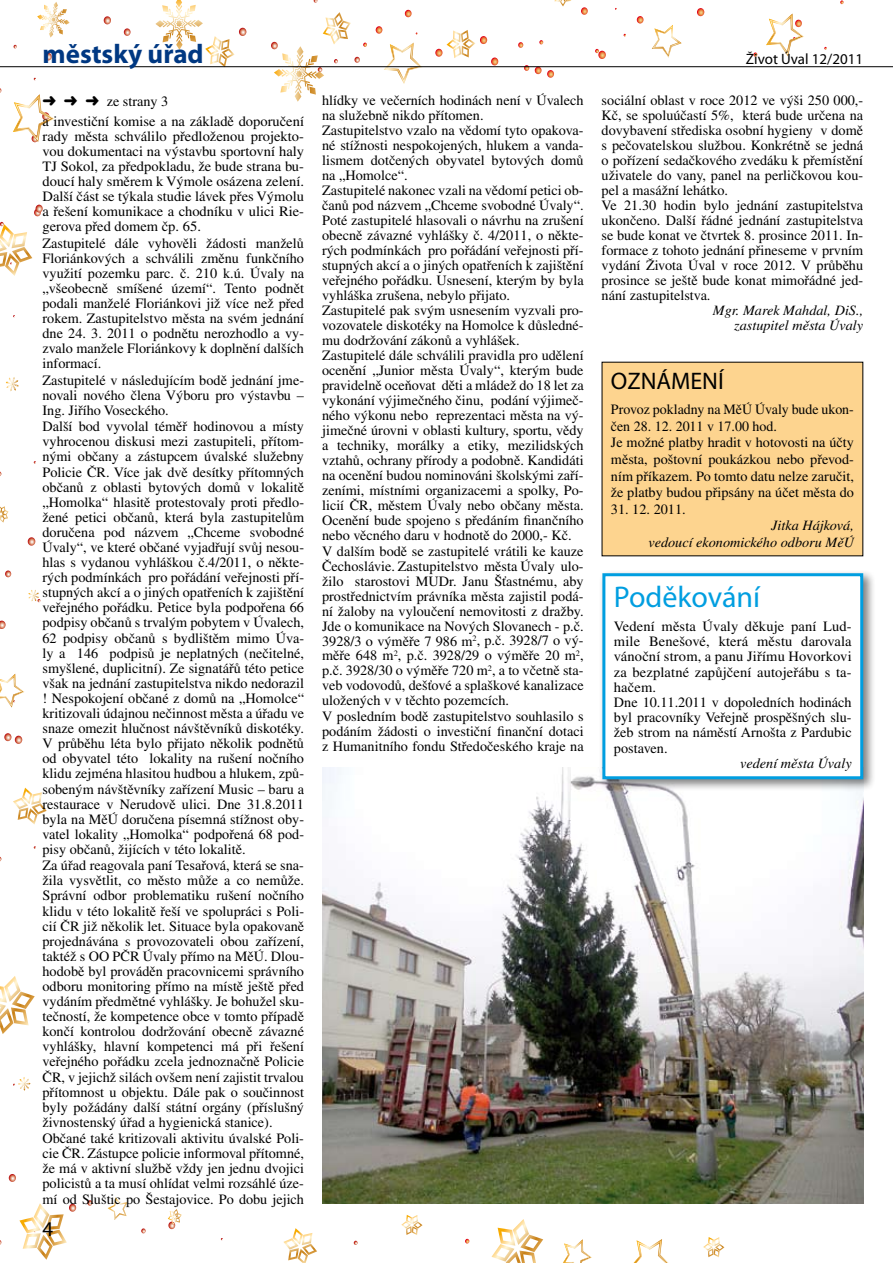
<style>
.page{position:relative;width:893px;height:1263px;background:#fff}
.page>*{position:absolute;margin:0;border:0;box-sizing:border-box;transform-origin:0 0}
.t1{font:30px "Myriad Pro";color:#009ee0}
.t2{font:700 27px "Myriad Pro";color:#003882}
.t3{font:24px "Myriad Pro";color:#000}
.t4{font:21px "Myriad Pro";color:#000}
.t5{font:15px "Myriad Pro";color:#000}
.t6{font:14.25px/15.1px "Times CE";color:#000}
.t7{font:italic 14.25px/16.6px "Times CE";color:#000;text-align:right}
</style>
<div class="page">
<svg style="left:141px;top:1228px;width:5px;height:5px"></svg>
<svg style="left:87px;top:1200px;width:5px;height:6px"></svg>
<svg style="left:104px;top:16px;width:7px;height:8px"></svg>
<svg style="left:524px;top:65px;width:5px;height:6px"></svg>
<svg style="left:518px;top:42px;width:5px;height:6px"></svg>
<svg style="left:5px;top:570px;width:6px;height:7px"></svg>
<svg style="left:0;top:621px;width:6px;height:8px"></svg>
<svg style="left:697px;top:8px;width:7px;height:8px"></svg>
<svg style="left:465px;top:1239px;width:4px;height:4px"></svg>
<svg style="left:354px;top:1241px;width:4px;height:4px"></svg>
<svg style="left:9px;top:1174px;width:7px;height:8px"></svg>
<svg style="left:34px;top:205px;width:9px;height:11px"></svg>
<svg style="left:405px;top:10px;width:7px;height:7px"></svg>
<svg style="left:581px;top:7px;width:7px;height:8px"></svg>
<svg style="left:539px;top:40px;width:4px;height:4px"></svg>
<svg style="left:535px;top:67px;width:19px;height:11px"></svg>
<svg style="left:753px;top:52px;width:4px;height:5px"></svg>
<svg style="left:376px;top:26px;width:6px;height:8px"></svg>
<svg style="left:124px;top:28px;width:7px;height:8px"></svg>
<svg style="left:4px;top:733px;width:18px;height:11px"></svg>
<svg style="left:637px;top:16px;width:6px;height:8px"></svg>
<svg style="left:595px;top:49px;width:11px;height:10px"></svg>
<svg style="left:45px;top:53px;width:7px;height:7px"></svg>
<svg style="left:840px;top:0;width:4px;height:4px"></svg>
<svg style="left:28px;top:537px;width:7px;height:9px"></svg>
<svg style="left:37px;top:2px;width:33px;height:36px"></svg>
<svg style="left:6px;top:377px;width:13px;height:14px"></svg>
<svg style="left:13px;top:1077px;width:18px;height:14px"></svg>
<svg style="left:28px;top:590px;width:12px;height:12px"></svg>
<svg style="left:0;top:506px;width:9px;height:17px"></svg>
<svg style="left:168px;top:1209px;width:14px;height:20px"></svg>
<svg style="left:13px;top:788px;width:34px;height:37px"></svg>
<svg style="left:283px;top:1228px;width:34px;height:35px"></svg>
<svg style="left:0;top:976px;width:35px;height:58px"></svg>
<svg style="left:491px;top:1219px;width:52px;height:44px"></svg>
<svg style="left:19px;top:1203px;width:57px;height:57px"></svg>
<svg style="left:401px;top:1215px;width:22px;height:20px"></svg>
<svg style="left:703px;top:1237px;width:21px;height:20px"></svg>
<svg style="left:435px;top:30px;width:63px;height:35px"></svg>
<svg style="left:554px;top:0;width:17px;height:6px"></svg>
<svg style="left:271px;top:12px;width:96px;height:90px"></svg>
<svg style="left:155px;top:0;width:91px;height:66px"></svg>
<svg style="left:0;top:222px;width:32px;height:54px"></svg>
<svg style="left:634px;top:1239px;width:35px;height:24px"></svg>
<svg style="left:0;top:674px;width:25px;height:33px"></svg>
<svg style="left:563px;top:1239px;width:29px;height:24px"></svg>
<svg style="left:108px;top:1197px;width:19px;height:23px"></svg>
<svg style="left:384px;top:43px;width:39px;height:41px"></svg>
<svg style="left:652px;top:25px;width:30px;height:33px"></svg>
<svg style="left:766px;top:13px;width:38px;height:43px"></svg>
<hr style="left:0;top:66px;width:893px;height:1px;background:#000">
<div style="left:602px;top:362px;width:261px;height:194px;background:#fdd48f"></div>
<img style="left:322px;top:767px;width:541px;height:436px">
<div style="left:598px;top:569px;width:288px;height:229px;background:#000;opacity:.5"></div>
<div style="left:604px;top:575px;width:258px;height:203px;background:#fff"></div>
<div style="left:602px;top:573px;width:261px;height:206px;border:3px solid #009ee0"></div>
<svg style="left:13px;top:94px;width:42px;height:48px"></svg>
<h2 class="t2" style="left:43px;top:36px;width:163px">městský úřad</h2>
<p class="t5" style="left:746px;top:49px;width:119px">Život Úval 12/2011</p>
<p class="t6" style="left:43px;top:93px;width:127px">➜ ➜ ➜ ze strany 3</p>
<p class="t6" style="left:322px;top:92px;width:263px">hlídky ve večerních hodinách není v Úvalech na služebně nikdo přítomen.<br>Zastupitelstvo vzalo na vědomí tyto opakova&shy;né stížnosti nespokojených, hlukem a vanda&shy;lismem dotčených obyvatel bytových domů na „Homolce“.<br>Zastupitelé nakonec vzali na vědomí petici ob&shy;čanů pod názvem „Chceme svobodné Úvaly“.<br>Poté zastupitelé hlasovali o návrhu na zrušení obecně závazné vyhlášky č. 4/2011, o někte&shy;rých podmínkách pro pořádání veřejnosti pří&shy;stupných akcí a o jiných opatřeních k zajištění veřejného pořádku. Usnesení, kterým by byla vyhláška zrušena, nebylo přijato.<br>Zastupitelé pak svým usnesením vyzvali pro&shy;vozovatele diskotéky na Homolce k důsledné&shy;mu dodržování zákonů a vyhlášek.<br>Zastupitelé dále schválili pravidla pro udělení ocenění „Junior města Úvaly“, kterým bude pravidelně oceňovat děti a mládež do 18 let za vykonání výjimečného činu, podání výjimeč&shy;ného výkonu nebo reprezentaci města na vý&shy;jimečné úrovni v oblasti kultury, sportu, vědy a techniky, morálky a etiky, mezilidských vztahů, ochrany přírody a podobně. Kandidáti na ocenění budou nominováni školskými zaří&shy;zeními, místními organizacemi a spolky, Po&shy;licií ČR, městem Úvaly nebo občany města.<br>Ocenění bude spojeno s předáním finančního nebo věcného daru v hodnotě do 2000,- Kč.<br>V dalším bodě se zastupitelé vrátili ke kauze Čechoslávie. Zastupitelstvo města Úvaly ulo&shy;žilo starostovi MUDr. Janu Šťastnému, aby prostřednictvím právníka města zajistil podá&shy;ní žaloby na vyloučení nemovitosti z dražby.<br>Jde o komunikace na Nových Slovanech - p.č.<br>3928/3 o výměře 7 986 m<sup>2</sup>, p.č. 3928/7 o vý&shy;měře 648 m<sup>2</sup>, p.č. 3928/29 o výměře 20 m<sup>2</sup>, p.č. 3928/30 o výměře 720 m<sup>2</sup>, a to včetně sta&shy;veb vodovodů, dešťové a splaškové kanalizace uložených v v těchto pozemcích.<br>V posledním bodě zastupitelstvo souhlasilo s podáním žádosti o investiční finanční dotaci z Humanitního fondu Středočeského kraje na</p>
<p class="t6" style="left:43px;top:113px;width:263px">a investiční komise a na základě doporučení rady města schválilo předloženou projekto&shy;vou dokumentaci na výstavbu sportovní haly TJ Sokol, za předpokladu, že bude strana bu&shy;doucí haly směrem k Výmole osázena zelení.<br>Další část se týkala studie lávek přes Výmolu a řešení komunikace a chodníku v ulici Rie&shy;gerova před domem čp. 65.<br>Zastupitelé dále vyhověli žádosti manželů Floriánkových a schválili změnu funkčního využití pozemku parc. č. 210 k.ú. Úvaly na „všeobecně smíšené území“. Tento podnět podali manželé Floriánkovi již více než před rokem. Zastupitelstvo města na svém jednání dne 24. 3. 2011 o podnětu nerozhodlo a vy&shy;zvalo manžele Floriánkovy k doplnění dalších informací.<br>Zastupitelé v následujícím bodě jednání jme&shy;novali nového člena Výboru pro výstavbu – Ing. Jiřího Voseckého.<br>Další bod vyvolal téměř hodinovou a místy vyhrocenou diskusi mezi zastupiteli, přítom&shy;nými občany a zástupcem úvalské služebny Policie ČR. Více jak dvě desítky přítomných občanů z oblasti bytových domů v lokalitě „Homolka“ hlasitě protestovaly proti předlo&shy;žené petici občanů, která byla zastupitelům doručena pod názvem „Chceme svobodné Úvaly“, ve které občané vyjadřují svůj nesou&shy;hlas s vydanou vyhláškou č.4/2011, o někte&shy;rých podmínkách pro pořádání veřejnosti pří&shy;stupných akcí a o jiných opatřeních k zajištění veřejného pořádku. Petice byla podpořena 66 podpisy občanů s trvalým pobytem v Úvalech, 62 podpisy občanů s bydlištěm mimo Úva&shy;ly a 146 podpisů je neplatných (nečitelné, smyšlené, duplicitní). Ze signatářů této petice však na jednání zastupitelstva nikdo nedorazil ! Nespokojení občané z domů na „Homolce“ kritizovali údajnou nečinnost města a úřadu ve snaze omezit hlučnost návštěvníků diskotéky.<br>V průběhu léta bylo přijato několik podnětů od obyvatel této lokality na rušení nočního klidu zejména hlasitou hudbou a hlukem, způ&shy;sobeným návštěvníky zařízení Music – baru a restaurace v Nerudově ulici. Dne 31.8.2011 byla na MěÚ doručena písemná stížnost oby&shy;vatel lokality „Homolka“ podpořená 68 pod&shy;pisy občanů, žijících v této lokalitě.<br>Za úřad reagovala paní Tesařová, která se sna&shy;žila vysvětlit, co město může a co nemůže.<br>Správní odbor problematiku rušení nočního klidu v této lokalitě řeší ve spolupráci s Poli&shy;cií ČR již několik let. Situace byla opakovaně projednávána s provozovateli obou zařízení, taktéž s OO PČR Úvaly přímo na MěÚ. Dlou&shy;hodobě byl prováděn pracovnicemi správního odboru monitoring přímo na místě ještě před vydáním předmětné vyhlášky. Je bohužel sku&shy;tečností, že kompetence obce v tomto případě končí kontrolou dodržování obecně závazné vyhlášky, hlavní kompetenci má při řešení veřejného pořádku zcela jednoznačně Policie ČR, v jejichž silách ovšem není zajistit trvalou přítomnost u objektu. Dále pak o součinnost byly požádány další státní orgány (příslušný živnostenský úřad a hygienická stanice).<br>Občané také kritizovali aktivitu úvalské Poli&shy;cie ČR. Zástupce policie informoval přítomné, že má v aktivní službě vždy jen jednu dvojici policistů a ta musí ohlídat velmi rozsáhlé úze&shy;mí od Sluštic po Šestajovice. Po dobu jejich</p>
<h3 class="t4" style="left:43px;top:1216px;width:12px">4</h3>
<p class="t6" style="left:602px;top:92px;width:263px">sociální oblast v roce 2012 ve výši 250 000,- Kč, se spoluúčastí 5%, která bude určena na dovybavení střediska osobní hygieny v domě s pečovatelskou službou. Konkrétně se jedná o pořízení sedačkového zvedáku k přemístění uživatele do vany, panel na perličkovou kou&shy;pel a masážní lehátko.<br>Ve 21.30 hodin bylo jednání zastupitelstva ukončeno. Další řádné jednání zastupitelstva se bude konat ve čtvrtek 8. prosince 2011. In&shy;formace z tohoto jednání přineseme v prvním vydání Života Úval v roce 2012. V průběhu prosince se ještě bude konat mimořádné jed&shy;nání zastupitelstva.</p>
<p class="t7" style="left:713px;top:302px;width:152px;line-height:15px">Mgr. Marek Mahdal, DiS., zastupitel města Úvaly</p>
<h3 class="t3" style="left:611px;top:366px;width:114px">OZNÁMENÍ</h3>
<p class="t6" style="left:611px;top:401px;width:245px;line-height:16.6px">Provoz pokladny na MěÚ Úvaly bude ukon&shy;čen 28. 12. 2011 v 17.00 hod.<br>Je možné platby hradit v hotovosti na účty města, poštovní poukázkou nebo převod&shy;ním příkazem. Po tomto datu nelze zaručit, že platby budou připsány na účet města do</p>
<p class="t6" style="left:611px;top:501px;width:76px">31. 12. 2011.</p>
<p class="t7" style="left:648px;top:517px;width:207px">Jitka Hájková,<br>vedoucí ekonomického odboru MěÚ</p>
<h1 class="t1" style="left:614px;top:579px;width:148px">Poděkování</h1>
<p class="t6" style="left:614px;top:618px;width:239px">Vedení města Úvaly děkuje paní Lud&shy;mile Benešové, která městu darovala vánoční strom, a panu Jiřímu Hovorkovi za bezplatné zapůjčení autojeřábu s ta&shy;hačem.<br>Dne 10.11.2011 v dopoledních hodinách byl pracovníky Veřejně prospěšných slu&shy;žeb strom na náměstí Arnošta z Pardubic postaven.</p>
<p class="t7" style="left:740px;top:754px;width:113px">vedení města Úvaly</p>
</div>
